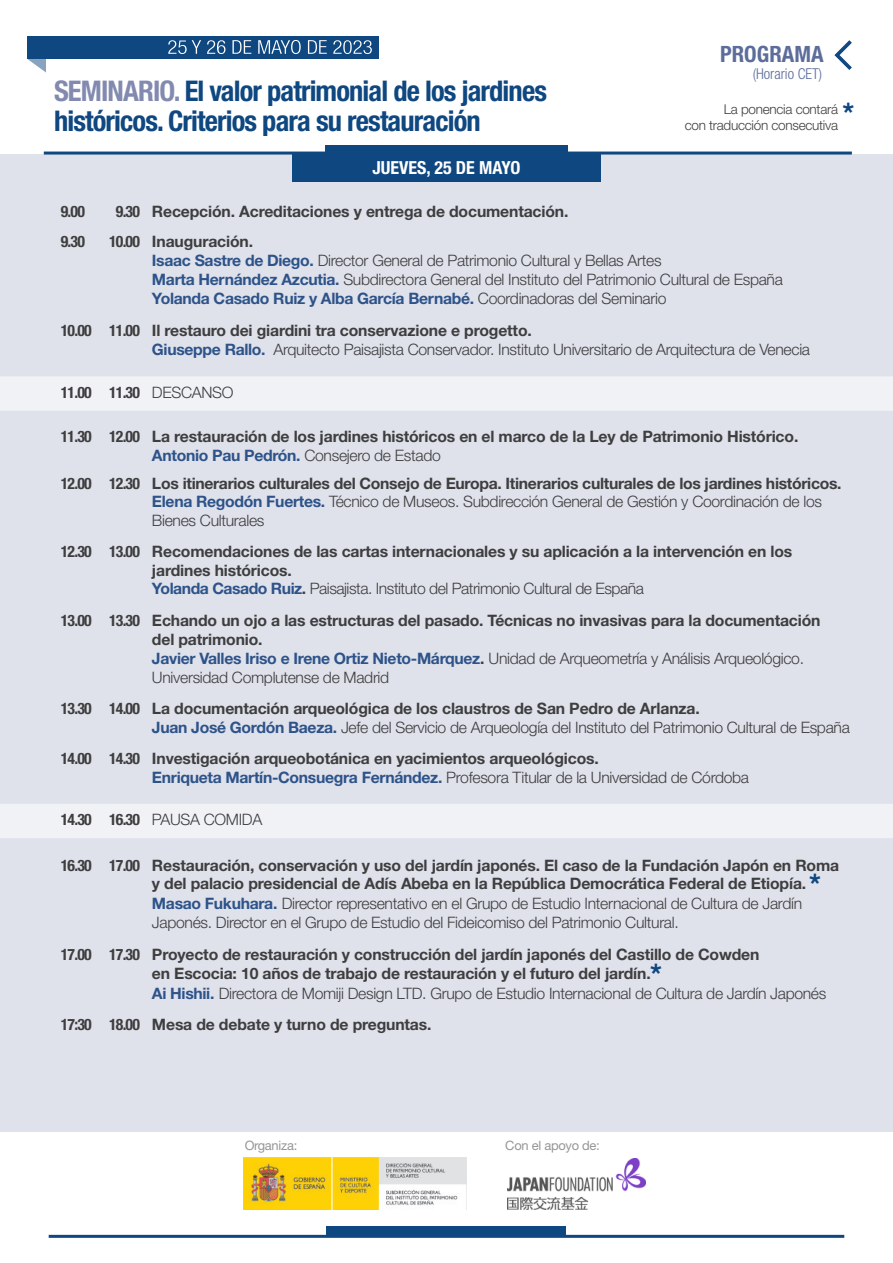
<style>
.page{position:relative;width:893px;height:1263px;background:#fff}
.page>*{position:absolute;margin:0;border:0;box-sizing:border-box;transform-origin:0 0}
.t1{font:700 condensed 28.5px "Helvetica Neue LT Std";letter-spacing:-.03em;color:#0f4780}
.t2{font:700 condensed 22.5px "Helvetica Neue LT Std";color:#5c6c9b}
.t3{font:700 condensed 18px "Helvetica Neue LT Std";color:#fff}
.t4{font:300 15.75px/18.9px "Helvetica Neue LT Std";letter-spacing:-.02em;color:#3e3e3f}
.t5{font:700 15.75px/18.9px "Helvetica Neue LT Std";letter-spacing:-.01em;color:#3e3e3f}
.t6{font:700 condensed 15.75px "Helvetica Neue LT Std";letter-spacing:-.05em;color:#3e3e3f}
.t7{font:700 15.75px "Helvetica Neue LT Std";letter-spacing:-.02em;color:#2d5389}
.t8{font:300 condensed 15px "Helvetica Neue LT Std";color:#5c6c9b}
.t9{font:300 13.5px "Helvetica Neue LT Std";letter-spacing:-.02em;color:#3e3e3f}
.t10{font:12.9px "Helvetica Neue LT Std";letter-spacing:-.02em;color:#717275}
.s1{color:#838ab0}
.s2{font-weight:700;color:#2d5389}
.s3{font-weight:300;color:#3e3e3f}
.s4{font-weight:700}
</style>
<div class="page">
<svg style="left:27px;top:59px;width:19px;height:14px"></svg>
<div style="left:27px;top:36px;width:351px;height:23px;background:#0f4780"></div>
<hr style="left:49px;top:1235px;width:795px;height:3px;background:#0f4780">
<div style="left:327px;top:1227px;width:239px;height:10px;background:#0f4780"></div>
<div style="left:0;top:155px;width:893px;height:977px;background:#dfe1eb"></div>
<div style="left:0;top:376px;width:893px;height:35px;background:#f1f2f6"></div>
<div style="left:292px;top:153px;width:309px;height:29px;background:#0f4780"></div>
<hr style="left:44px;top:152px;width:808px;height:3px;background:#0f4780">
<div style="left:325px;top:145px;width:243px;height:9px;background:#0f4780"></div>
<div style="left:0;top:804px;width:893px;height:34px;background:#f1f2f6"></div>
<img style="left:244px;top:1158px;width:222px;height:51px">
<img style="left:508px;top:1158px;width:137px;height:52px">
<svg style="left:168px;top:40px;width:204px;height:14px"></svg>
<svg style="left:834px;top:40px;width:18px;height:30px"></svg>
<p class="t1" style="left:54px;top:74px;width:494px"><span class="s1">SEMINARIO.</span> El valor patrimonial de los jardines</p>
<p class="t1" style="left:54px;top:104px;width:428px">históricos. Criterios para su restauración</p>
<p class="t3" style="left:372px;top:157px;width:150px">JUEVES, 25 DE MAYO</p>
<p class="t2" style="left:720px;top:41px;width:105px">PROGRAMA</p>
<p class="t8" style="left:753px;top:66px;width:71px">(Horario CET)</p>
<p class="t1" style="left:843px;top:95px;width:13px">*</p>
<p class="t9" style="left:724px;top:101px;width:116px">La ponencia contará</p>
<p class="t9" style="left:685px;top:117px;width:155px">con traducción consecutiva</p>
<p class="t6" style="left:61px;top:202px;width:26px">9.00</p>
<p class="t6" style="left:116px;top:202px;width:26px">9.30</p>
<p class="t5" style="left:152px;top:202px;width:418px">Recepción. Acreditaciones y entrega de documentación.</p>
<p class="t6" style="left:61px;top:232px;width:26px">9.30</p>
<p class="t6" style="left:109px;top:232px;width:32px">10.00</p>
<p class="t5" style="left:152px;top:231px;width:103px">Inauguración.</p>
<p class="t4" style="left:152px;top:250px;width:511px"><span class="s2">Isaac Sastre de Diego.</span> Director General de Patrimonio Cultural y Bellas Artes</p>
<p class="t4" style="left:152px;top:269px;width:632px"><span class="s2">Marta Hernández Azcutia.</span> Subdirectora General del Instituto del Patrimonio Cultural de España</p>
<p class="t7" style="left:152px;top:288px;width:516px">Yolanda Casado Ruiz y Alba García Bernabé. <span class="s3">Coordinadoras del Seminario</span></p>
<p class="t6" style="left:61px;top:321px;width:81px">10.00 11.00</p>
<p class="t5" style="left:152px;top:321px;width:381px">Il restauro dei giardini tra conservazione e progetto.</p>
<p class="t4" style="left:152px;top:340px;width:660px"><span class="s2">Giuseppe Rallo.</span> Arquitecto Paisajista Conservador. Instituto Universitario de Arquitectura de Venecia</p>
<p class="t6" style="left:61px;top:383px;width:81px">11.00 11.30</p>
<p class="t4" style="left:152px;top:382px;width:83px">DESCANSO</p>
<p class="t6" style="left:61px;top:427px;width:81px">11.30 12.00</p>
<p class="t5" style="left:152px;top:426px;width:648px">La restauración de los jardines históricos en el marco de la Ley de Patrimonio Histórico.</p>
<p class="t7" style="left:152px;top:445px;width:290px">Antonio Pau Pedrón. <span class="s3">Consejero de Estado</span></p>
<p class="t6" style="left:61px;top:473px;width:81px">12.00 12.30</p>
<p class="t5" style="left:152px;top:473px;width:691px">Los itinerarios culturales del Consejo de Europa. Itinerarios culturales de los jardines históricos.</p>
<p class="t4" style="left:152px;top:492px;width:672px"><span class="s2">Elena Regodón Fuertes.</span> Técnico de Museos. Subdirección General de Gestión y Coordinación de los<br>Bienes Culturales</p>
<p class="t6" style="left:61px;top:541px;width:81px">12.30 13.00</p>
<p class="t5" style="left:152px;top:541px;width:642px">Recomendaciones de las cartas internacionales y su aplicación a la intervención en los jardines históricos.</p>
<p class="t4" style="left:152px;top:579px;width:493px"><span class="s2">Yolanda Casado Ruiz</span><span class="s4">.</span> Paisajista. Instituto del Patrimonio Cultural de España</p>
<p class="t6" style="left:61px;top:611px;width:81px">13.00 13.30</p>
<p class="t5" style="left:152px;top:611px;width:670px">Echando un ojo a las estructuras del pasado. Técnicas no invasivas para la documentación</p>
<p class="t5" style="left:152px;top:630px;width:112px">del patrimonio.</p>
<p class="t4" style="left:152px;top:649px;width:654px"><span class="s2">Javier Valles Iriso e Irene Ortiz Nieto-Márquez</span><span class="s4">.</span> Unidad de Arqueometría y Análisis Arqueológico.<br>Universidad Complutense de Madrid</p>
<p class="t6" style="left:61px;top:699px;width:81px">13.30 14.00</p>
<p class="t5" style="left:152px;top:699px;width:549px">La documentación arqueológica de los claustros de San Pedro de Arlanza.</p>
<p class="t4" style="left:152px;top:717px;width:699px"><span class="s2">Juan José Gordón Baeza.</span> Jefe del Servicio de Arqueología del Instituto del Patrimonio Cultural de España</p>
<p class="t6" style="left:61px;top:749px;width:81px">14.00 14.30</p>
<p class="t5" style="left:152px;top:749px;width:448px">Investigación arqueobotánica en yacimientos arqueológicos.</p>
<p class="t4" style="left:152px;top:768px;width:599px"><span class="s2">Enriqueta Martín-Consuegra Fernández.</span> Profesora Titular de la Universidad de Córdoba</p>
<p class="t6" style="left:61px;top:809px;width:81px">14.30 16.30</p>
<p class="t4" style="left:152px;top:809px;width:112px">PAUSA COMIDA</p>
<p class="t6" style="left:61px;top:855px;width:81px">16.30 17.00</p>
<p class="t5" style="left:152px;top:855px;width:689px">Restauración, conservación y uso del jardín japonés. El caso de la Fundación Japón en Roma</p>
<p class="t5" style="left:152px;top:874px;width:656px">y del palacio presidencial de Adís Abeba en la República Democrática Federal de Etiopía.</p>
<p class="t4" style="left:152px;top:894px;width:652px"><span class="s2">Masao Fukuhara.</span> Director representativo en el Grupo de Estudio Internacional de Cultura de Jardín<br>Japonés. Director en el Grupo de Estudio del Fideicomiso del Patrimonio Cultural.</p>
<p class="t6" style="left:61px;top:945px;width:81px">17.00 17.30</p>
<p class="t5" style="left:152px;top:944px;width:609px">Proyecto de restauración y construcción del jardín japonés del Castillo de Cowden</p>
<p class="t5" style="left:152px;top:963px;width:500px">en Escocia: 10 años de trabajo de restauración y el futuro del jardín.</p>
<p class="t4" style="left:152px;top:983px;width:676px"><span class="s2">Ai Hishii.</span> Directora de Momiji Design LTD. Grupo de Estudio Internacional de Cultura de Jardín Japonés</p>
<p class="t6" style="left:61px;top:1015px;width:81px">17:30 18.00</p>
<p class="t5" style="left:152px;top:1015px;width:281px">Mesa de debate y turno de preguntas.</p>
<p class="t1" style="left:809px;top:867px;width:13px">*</p>
<p class="t1" style="left:650px;top:956px;width:13px">*</p>
<p class="t10" style="left:244px;top:1138px;width:54px">Organiza:</p>
<p class="t10" style="left:505px;top:1138px;width:96px">Con el apoyo de:</p>
</div>
